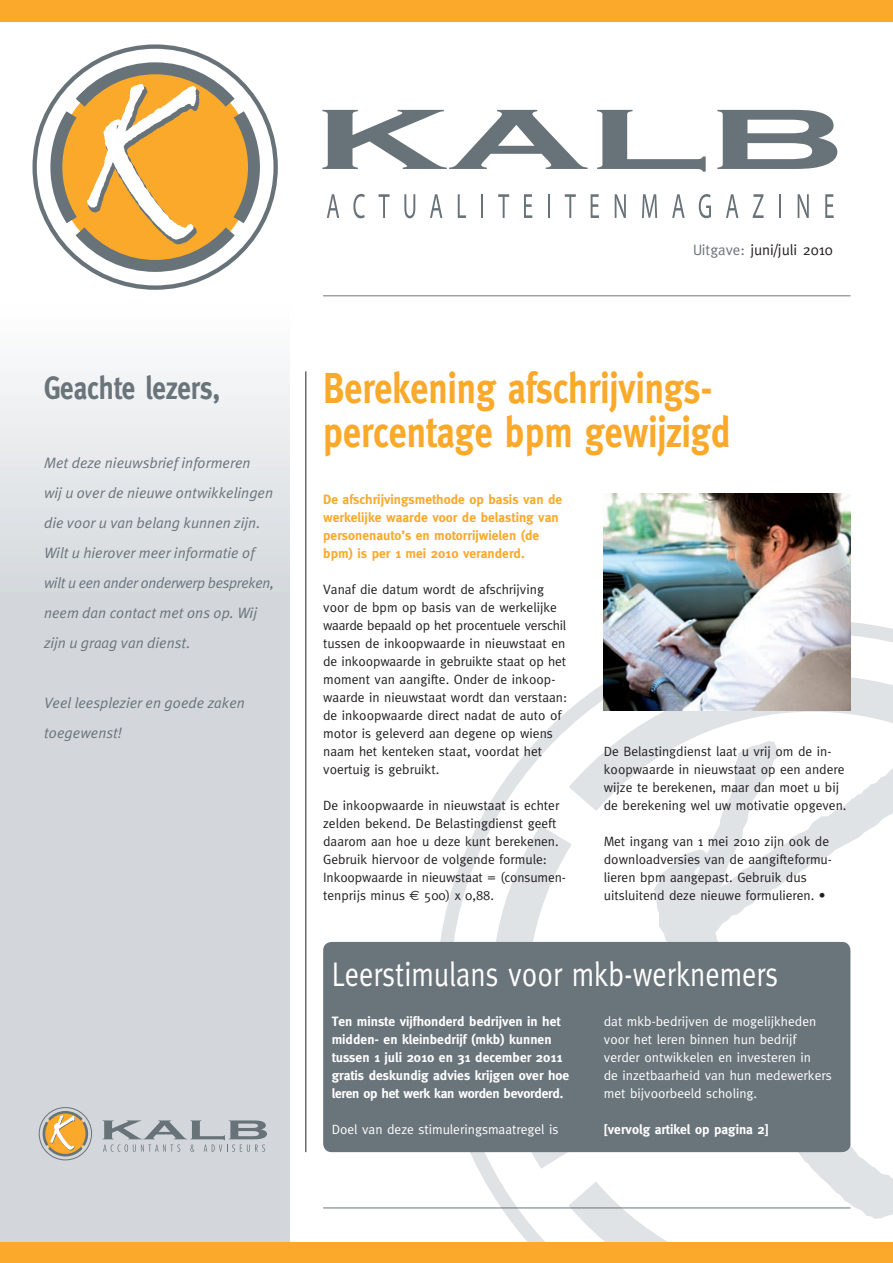
<style>
.page{position:relative;width:893px;height:1263px;background:#fff}
.page>*{position:absolute;margin:0;border:0;box-sizing:border-box;transform-origin:0 0}
.t1{font:700 43.2px/43.2px "Meta";color:#faa92a;scale:.83 1}
.t2{font:34.2px "Meta";color:#fff;scale:.83 1}
.t3{font:700 32.4px "Meta";color:#6a747b;scale:.83 1}
.t4{font:italic 15px/30px "Meta Plus Normal";color:#6a747b}
.t5{font:15px "Meta";color:#231f20}
.t6{font:13.5px/18px "Meta";color:#231f20}
.t7{font:700 13.5px/18px "Meta";color:#fff}
.t8{font:13.5px/18px "Meta";color:#fff}
.t9{font:700 13.5px/18px "Meta";color:#faa92a}
.s1{color:#6a747b}
.s2{font-family:"Euro Sans"}
</style>
<div class="page">
<svg style="left:436px;top:620px;width:457px;height:589px"></svg>
<svg style="left:473px;top:657px;width:420px;height:585px"></svg>
<svg style="left:598px;top:737px;width:295px;height:485px"></svg>
<div style="left:0;top:299px;width:289px;height:299px;background:linear-gradient(to bottom,#fff,#d3d8dc)"></div>
<div style="left:0;top:592px;width:289px;height:671px;background:#d3d7db"></div>
<svg style="left:44px;top:56px;width:222px;height:222px"></svg>
<svg style="left:84px;top:83px;width:118px;height:164px"></svg>
<svg style="left:322px;top:110px;width:266px;height:59px"></svg>
<svg style="left:597px;top:110px;width:109px;height:62px"></svg>
<svg style="left:717px;top:110px;width:120px;height:59px"></svg>
<svg style="left:327px;top:194px;width:12px;height:24px"></svg>
<svg style="left:353px;top:194px;width:12px;height:24px"></svg>
<svg style="left:379px;top:194px;width:11px;height:24px"></svg>
<svg style="left:404px;top:194px;width:11px;height:24px"></svg>
<svg style="left:430px;top:194px;width:12px;height:24px"></svg>
<svg style="left:458px;top:194px;width:8px;height:24px"></svg>
<hr style="left:481px;top:194px;width:2px;height:24px;background:#687379">
<svg style="left:498px;top:194px;width:11px;height:24px"></svg>
<svg style="left:524px;top:194px;width:8px;height:24px"></svg>
<hr style="left:548px;top:194px;width:2px;height:24px;background:#687379">
<svg style="left:565px;top:194px;width:11px;height:24px"></svg>
<svg style="left:591px;top:194px;width:8px;height:24px"></svg>
<svg style="left:615px;top:194px;width:11px;height:24px"></svg>
<svg style="left:642px;top:194px;width:15px;height:24px"></svg>
<svg style="left:672px;top:194px;width:13px;height:24px"></svg>
<svg style="left:699px;top:194px;width:12px;height:24px"></svg>
<svg style="left:726px;top:194px;width:12px;height:24px"></svg>
<svg style="left:753px;top:194px;width:11px;height:24px"></svg>
<hr style="left:779px;top:194px;width:2px;height:24px;background:#687379">
<svg style="left:798px;top:194px;width:11px;height:24px"></svg>
<svg style="left:825px;top:194px;width:9px;height:24px"></svg>
<div style="left:0;top:1242px;width:893px;height:21px;background:#faa92a"></div>
<div style="left:0;top:0;width:893px;height:21px;background:#faa92a"></div>
<hr style="left:323px;top:1207px;width:527px;height:1px;background:#6a747b">
<div style="left:39px;top:1107px;width:53px;height:53px;border:1px solid #687379;border-radius:50%"></div>
<svg style="left:102px;top:1120px;width:165px;height:32px"></svg>
<svg style="left:41px;top:1110px;width:48px;height:48px"></svg>
<hr style="left:323px;top:295px;width:527px;height:1px;background:#6a747b">
<hr style="left:305px;top:371px;width:1px;height:781px;background:#231f20">
<div style="left:323px;top:942px;width:527px;height:210px;background:#6a747b;border-radius:9px"></div>
<img style="left:604px;top:493px;width:246px;height:217px">
<h3 class="t3" style="left:44px;top:369px;width:213px">Geachte lezers,</h3>
<p class="t4" style="left:44px;top:447px;width:232px">Met deze nieuwsbrief informeren<br>wij u over de nieuwe ontwikkelingen die voor u van belang kunnen zijn.<br>Wilt u hierover meer informatie of wilt u een ander onderwerp bespreken, neem dan contact met ons op. Wij zijn u graag van dienst.</p>
<p class="t4" style="left:44px;top:687px;width:202px">Veel leesplezier en goede zaken toegewenst!</p>
<p class="t5" style="left:693px;top:241px;width:141px"><span class="s1">Uitgave:</span> juni/juli 2010</p>
<h1 class="t1" style="left:323px;top:367px;width:492px">Berekening afschrijvings&shy;percentage bpm gewijzigd</h1>
<p class="t9" style="left:323px;top:490px;width:241px">De afschrijvingsmethode op basis van de werkelijke waarde voor de belasting van personenauto’s en motorrijwielen (de bpm) is per 1 mei 2010 veranderd.</p>
<p class="t6" style="left:323px;top:580px;width:245px">Vanaf die datum wordt de afschrijving voor de bpm op basis van de werkelijke waarde bepaald op het procentuele verschil tussen de inkoopwaarde in nieuwstaat en de inkoopwaarde in gebruikte staat op het moment van aangifte. Onder de inkoop&shy;waarde in nieuwstaat wordt dan verstaan: de inkoopwaarde direct nadat de auto of motor is geleverd aan degene op wiens naam het kenteken staat, voordat het voertuig is gebruikt.</p>
<p class="t6" style="left:323px;top:796px;width:244px">De inkoopwaarde in nieuwstaat is echter zelden bekend. De Belastingdienst geeft daarom aan hoe u deze kunt berekenen.<br>Gebruik hiervoor de volgende formule:<br>Inkoopwaarde in nieuwstaat = (consumen&shy;tenprijs minus <span class="s2">€</span> 500) x 0,88.</p>
<p class="t6" style="left:604px;top:742px;width:244px">De Belastingdienst laat u vrij om de in&shy;koopwaarde in nieuwstaat op een andere wijze te berekenen, maar dan moet u bij de berekening wel uw motivatie opgeven.</p>
<p class="t6" style="left:604px;top:832px;width:230px">Met ingang van 1 mei 2010 zijn ook de downloadversies van de aangifteformu&shy;lieren bpm aangepast. Gebruik dus uitsluitend deze nieuwe formulieren. •</p>
<h2 class="t2" style="left:332px;top:954px;width:540px">Leerstimulans voor mkb-werknemers</h2>
<p class="t7" style="left:332px;top:1012px;width:239px">Ten minste vijfhonderd bedrijven in het midden- en kleinbedrijf (mkb) kunnen tussen 1 juli 2010 en 31 december 2011 gratis deskundig advies krijgen over hoe leren op het werk kan worden bevorderd.</p>
<p class="t8" style="left:332px;top:1120px;width:228px">Doel van deze stimuleringsmaatregel is</p>
<p class="t8" style="left:604px;top:1012px;width:229px">dat mkb-bedrijven de mogelijkheden voor het leren binnen hun bedrijf verder ontwikkelen en investeren in<br>de inzetbaarheid van hun medewerkers met bijvoorbeeld scholing.</p>
<p class="t7" style="left:604px;top:1120px;width:166px">[vervolg artikel op pagina 2]</p>
</div>
